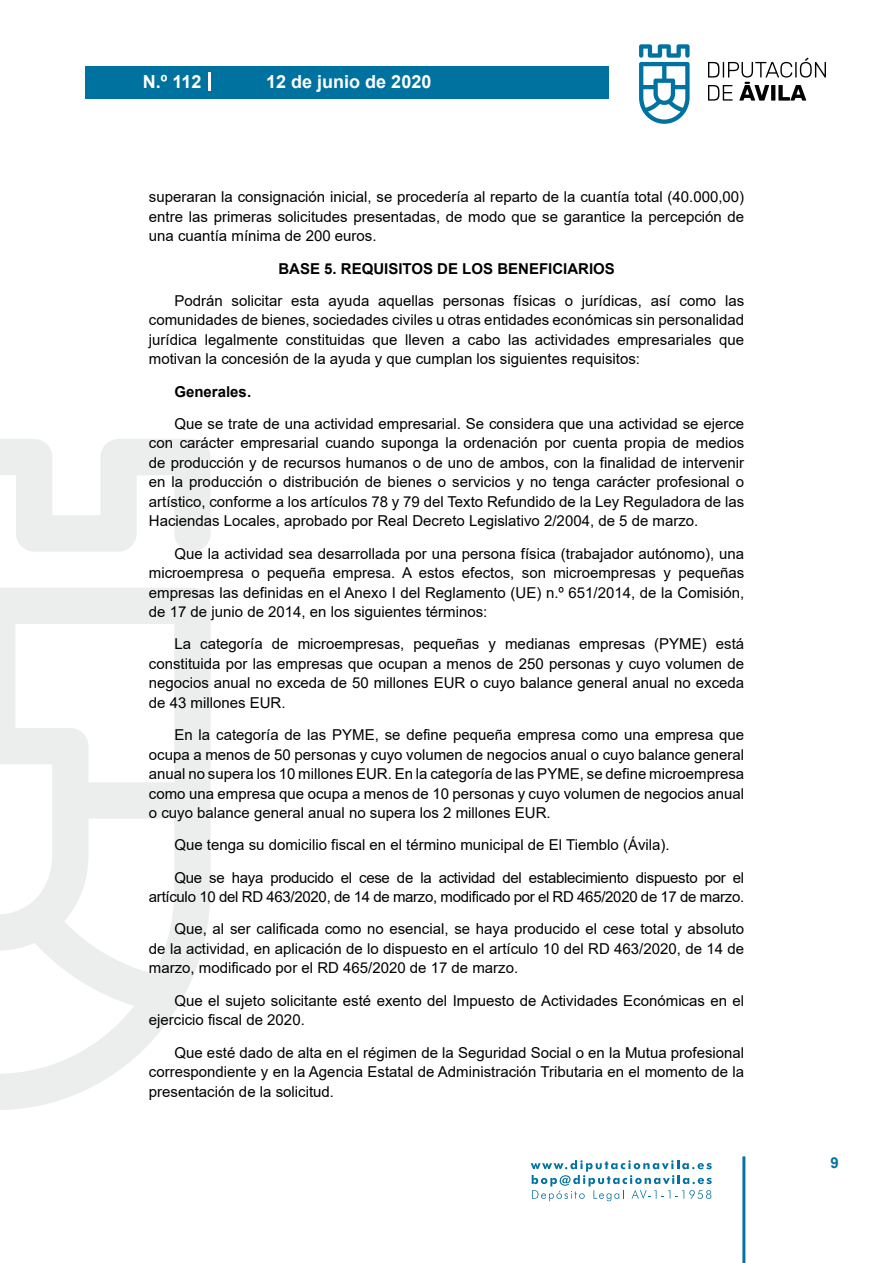
<style>
.page{position:relative;width:893px;height:1263px;background:#fff}
.page>*{position:absolute;margin:0;border:0;box-sizing:border-box;transform-origin:0 0}
.t1{font:700 18px "Arial";color:#fff}
.t2{font:15px/19.5px "Arial";color:#000;text-align:justify}
.t3{font:15px/32.2px "Arial";letter-spacing:-.02em;color:#000}
.t4{font:700 15px "Arial";color:#000}
.t5{font:700 15px "Arial";color:#04739f}
</style>
<div class="page">
<svg style="left:531px;top:1160px;width:181px;height:41px"></svg>
<div style="left:85px;top:66px;width:523px;height:33px;background:#00729f"></div>
<svg style="left:639px;top:44px;width:51px;height:80px"></svg>
<svg style="left:708px;top:58px;width:118px;height:43px"></svg>
<hr style="left:742px;top:1156px;width:3px;height:107px;background:#04739f">
<svg style="left:208px;top:72px;width:2px;height:18px"></svg>
<svg style="left:0;top:439px;width:211px;height:671px"></svg>
<p class="t1" style="left:143px;top:69px;width:60px">N.º 112</p>
<p class="t1" style="left:266px;top:69px;width:167px">12 de junio de 2020</p>
<p class="t2" style="left:149px;top:187px;width:597px">superaran la consignación inicial, se procedería al reparto de la cuantía total (40.000,00) entre las primeras solicitudes presentadas, de modo que se garantice la percepción de una cuantía mínima de 200 euros.</p>
<p class="t4" style="left:278px;top:258px;width:338px">BASE 5. REQUISITOS DE LOS BENEFICIARIOS</p>
<p class="t2" style="left:149px;top:291px;width:597px;text-indent:26px">Podrán solicitar esta ayuda aquellas personas físicas o jurídicas, así como las comunidades de bienes, sociedades civiles u otras entidades económicas sin personalidad jurídica legalmente constituidas que lleven a cabo las actividades empresariales que motivan la concesión de la ayuda y que cumplan los siguientes requisitos:</p>
<p class="t4" style="left:174px;top:381px;width:78px">Generales.</p>
<p class="t2" style="left:149px;top:414px;width:597px;text-indent:26px">Que se trate de una actividad empresarial. Se considera que una actividad se ejerce con carácter empresarial cuando suponga la ordenación por cuenta propia de medios de producción y de recursos humanos o de uno de ambos, con la finalidad de intervenir en la producción o distribución de bienes o servicios y no tenga carácter profesional o artístico, conforme a los artículos 78 y 79 del Texto Refundido de la Ley Reguladora de las Haciendas Locales, aprobado por Real Decreto Legislativo 2/2004, de 5 de marzo.</p>
<p class="t2" style="left:149px;top:544px;width:597px;text-indent:26px">Que la actividad sea desarrollada por una persona física (trabajador autónomo), una microempresa o pequeña empresa. A estos efectos, son microempresas y pequeñas empresas las definidas en el Anexo I del Reglamento (UE) n.º 651/2014, de la Comisión, de 17 de junio de 2014, en los siguientes términos:</p>
<p class="t2" style="left:149px;top:634px;width:597px;text-indent:26px">La categoría de microempresas, pequeñas y medianas empresas (PYME) está constituida por las empresas que ocupan a menos de 250 personas y cuyo volumen de negocios anual no exceda de 50 millones EUR o cuyo balance general anual no exceda de 43 millones EUR.</p>
<p class="t2" style="left:149px;top:725px;width:597px;text-indent:26px">En la categoría de las PYME, se define pequeña empresa como una empresa que ocupa a menos de 50 personas y cuyo volumen de negocios anual o cuyo balance general anual no supera los 10 millones EUR. En la categoría de las PYME, se define microempresa como una empresa que ocupa a menos de 10 personas y cuyo volumen de negocios anual o cuyo balance general anual no supera los 2 millones EUR.</p>
<p class="t3" style="left:174px;top:829px;width:571px">Que tenga su domicilio fiscal en el término municipal de El Tiemblo (Ávila).<br>Que se haya producido el cese de la actividad del establecimiento dispuesto por el</p>
<p class="t2" style="left:149px;top:881px;width:597px;line-height:32.2px;text-align:right">artículo 10 del RD 463/2020, de 14 de marzo, modificado por el RD 465/2020 de 17 de marzo.<br>Que, al ser calificada como no esencial, se haya producido el cese total y absoluto</p>
<p class="t2" style="left:149px;top:939px;width:597px">de la actividad, en aplicación de lo dispuesto en el artículo 10 del RD 463/2020, de 14 de marzo, modificado por el RD 465/2020 de 17 de marzo.</p>
<p class="t2" style="left:149px;top:991px;width:597px;text-indent:26px">Que el sujeto solicitante esté exento del Impuesto de Actividades Económicas en el ejercicio fiscal de 2020.</p>
<p class="t2" style="left:149px;top:1042px;width:597px;text-indent:26px">Que esté dado de alta en el régimen de la Seguridad Social o en la Mutua profesional correspondiente y en la Agencia Estatal de Administración Tributaria en el momento de la presentación de la solicitud.</p>
<p class="t5" style="left:831px;top:1152px;width:10px">9</p>
</div>
